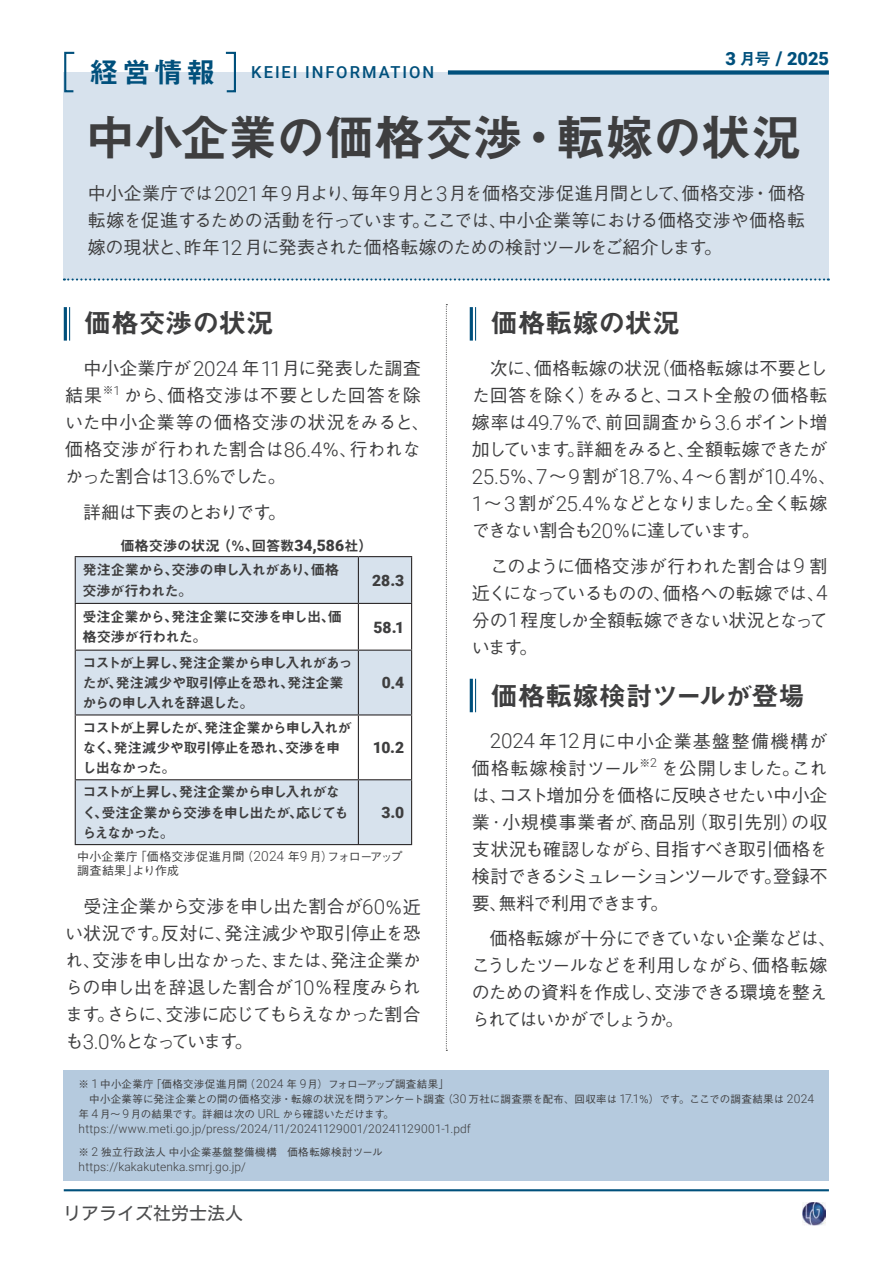
<style>
.page{position:relative;width:893px;height:1263px;background:#fff}
.page>*{position:absolute;margin:0;border:0;box-sizing:border-box;transform-origin:0 0}
.t1{font:49.5px "Midashi Go Pr 6 N MB31 90 msp RKSJ H";letter-spacing:-.01em;color:#3e3e3f}
.t2{font:27px "Midashi Go Pr 6 N MB31 90 msp RKSJ H";letter-spacing:-.005em;color:#3e3e3f}
.t3{font:300 20.7px "Roboto";color:#3e3e3f}
.t4{font:900 18.15px "Roboto";color:#00507c}
.t5{font:18px/27px "Gothic BBB Pr 6 N Medium 90 msp RKSJ H";letter-spacing:-.04em;color:#3e3e3f;text-align:justify}
.t6{font:18px/27px "Gothic BBB Pr 6 N Medium 90 msp RKSJ H";letter-spacing:.005em;color:#3e3e3f}
.t7{font:18px/27px "Gothic BBB Pr 6 N Medium 90 msp RKSJ H";letter-spacing:-.08em;color:#3e3e3f}
.t8{font:18px "Motoya L Cedar W3 90 ms RKSJ H";color:#4c4d4e}
.t9{font:500 16.5px "Roboto";letter-spacing:.115em;color:#00507c}
.t10{font:900 15.6px "Roboto";color:#3e3e3f}
.t11{font:14.25px/20.2px "Midashi Go Pr 6 N MB31 90 msp RKSJ H";letter-spacing:-.06em;color:#3e3e3f}
.t12{font:14.25px/24.5px "Midashi Go Pr 6 N MB31 90 msp RKSJ H";letter-spacing:-.015em;color:#3e3e3f}
.t13{font:14.25px/20.2px "Midashi Go Pr 6 N MB31 90 msp RKSJ H";letter-spacing:-.04em;color:#3e3e3f}
.t14{font:300 12px "Roboto";letter-spacing:.01em;color:#3e3e3f}
.t15{font:12px/13.8px "Gothic BBB Pr 6 N Medium 90 msp RKSJ H";letter-spacing:.005em;color:#3e3e3f}
.t16{font:10.5px/14.9px "Gothic BBB Pr 6 N Medium 90 msp RKSJ H";letter-spacing:.02em;color:#3e3e3f}
.s1{font-family:"Midashi Go Pr 6 N MB31 90 msp RKSJ H";font-weight:400;font-size:28.8px}
.s2{font-family:"Midashi Go Pr 6 N MB31 90 msp RKSJ H";font-weight:400;font-size:16.5px}
.s3{font-size:18.9px}
.s4{font-family:"Roboto";font-weight:300;font-size:20.7px}
.s5{font-family:"Roboto";font-weight:300;font-size:20.55px}
.s6{font-family:"Roboto";font-weight:900;font-size:15.6px}
.s7{font-family:"Roboto";font-weight:900;font-size:16.35px}
.s8{font-size:16.35px}
.s9{font-family:"Roboto";font-weight:300;font-size:13.8px}
.s10{font-size:20.55px}
.s11{font-family:"Gothic BBB Pr 6 N Medium 90 msp RKSJ H";font-weight:400;font-size:18px}
.s12{font-family:"Roboto";font-weight:300;font-size:12px}
</style>
<div class="page">
<img style="left:802px;top:1202px;width:23px;height:23px">
<div style="left:64px;top:73px;width:765px;height:207px;background:#d7e2ed"></div>
<svg style="left:64px;top:278px;width:765px;height:3px"></svg>
<div style="left:448px;top:70px;width:381px;height:5px;background:#00507c"></div>
<svg style="left:63px;top:51px;width:13px;height:42px"></svg>
<svg style="left:224px;top:51px;width:13px;height:42px"></svg>
<hr style="left:64px;top:1189px;width:765px;height:2px;background:#00507c">
<svg style="left:446px;top:304px;width:1px;height:747px"></svg>
<hr style="left:69px;top:307px;width:1px;height:34px;background:#00507c">
<hr style="left:64px;top:307px;width:3px;height:34px;background:#00507c">
<div style="left:64px;top:1070px;width:765px;height:110px;background:#b5cade"></div>
<hr style="left:475px;top:679px;width:1px;height:33px;background:#00507c">
<hr style="left:470px;top:679px;width:3px;height:33px;background:#00507c">
<hr style="left:475px;top:307px;width:1px;height:34px;background:#00507c">
<hr style="left:470px;top:307px;width:3px;height:34px;background:#00507c">
<div style="left:76px;top:557px;width:335px;height:287px;background:#d7e2ed"></div>
<svg style="left:76px;top:604px;width:335px;height:175px"></svg>
<hr style="left:75px;top:556px;width:283px;height:1px;background:#231f20">
<hr style="left:75px;top:557px;width:1px;height:46px;background:#231f20">
<hr style="left:358px;top:556px;width:54px;height:1px;background:#231f20">
<hr style="left:358px;top:557px;width:1px;height:46px;background:#231f20">
<hr style="left:411px;top:557px;width:1px;height:46px;background:#231f20">
<hr style="left:75px;top:603px;width:283px;height:1px;background:#231f20">
<hr style="left:75px;top:604px;width:1px;height:46px;background:#231f20">
<hr style="left:358px;top:603px;width:54px;height:1px;background:#231f20">
<hr style="left:358px;top:604px;width:1px;height:46px;background:#231f20">
<hr style="left:411px;top:604px;width:1px;height:46px;background:#231f20">
<hr style="left:75px;top:650px;width:283px;height:1px;background:#231f20">
<hr style="left:75px;top:651px;width:1px;height:63px;background:#231f20">
<hr style="left:358px;top:650px;width:54px;height:1px;background:#231f20">
<hr style="left:358px;top:651px;width:1px;height:63px;background:#231f20">
<hr style="left:411px;top:651px;width:1px;height:63px;background:#231f20">
<hr style="left:75px;top:714px;width:283px;height:2px;background:#231f20">
<hr style="left:75px;top:716px;width:1px;height:63px;background:#231f20">
<hr style="left:358px;top:714px;width:54px;height:2px;background:#231f20">
<hr style="left:358px;top:716px;width:1px;height:63px;background:#231f20">
<hr style="left:411px;top:716px;width:1px;height:63px;background:#231f20">
<hr style="left:75px;top:779px;width:283px;height:1px;background:#231f20">
<hr style="left:75px;top:780px;width:1px;height:64px;background:#231f20">
<hr style="left:358px;top:779px;width:54px;height:1px;background:#231f20">
<hr style="left:358px;top:780px;width:1px;height:64px;background:#231f20">
<hr style="left:411px;top:780px;width:1px;height:64px;background:#231f20">
<hr style="left:75px;top:844px;width:337px;height:1px;background:#231f20">
<p class="t9" style="left:90px;top:63px;width:346px"><span class="s1">経営情報　</span>KEIEI INFORMATION</p>
<p class="t4" style="left:725px;top:49px;width:105px">3 <span class="s2">月号</span> <span class="s3">/</span> 2025</p>
<h1 class="t1" style="left:86px;top:119px;width:717px">中小企業の価格交渉・転嫁の状況</h1>
<p class="t5" style="left:88px;top:182px;width:719px">中小企業庁では<span class="s4">2021</span>年<span class="s4">9</span>月より、毎年<span class="s4">9</span>月と<span class="s4">3</span>月を価格交渉促進月間として、価格交渉・価格転嫁を促進するための活動を行っています。ここでは、中小企業等における価格交渉や価格転嫁の現状と、昨年<span class="s4">12</span> 月に発表された価格転嫁のための検討ツールをご紹介します。</p>
<h2 class="t2" style="left:84px;top:313px;width:191px">価格交渉の状況</h2>
<p class="t6" style="left:65px;top:358px;width:366px">　中小企業庁が<span class="s4">2024</span> 年<span class="s4">11</span>月に発表した調査結果<sup>※</sup><sup>1</sup> から、価格交渉は不要とした回答を除いた中小企業等の価格交渉の状況をみると、価格交渉が行われた割合は<span class="s4">86</span><span class="s5">.</span><span class="s4">4</span>％、行われなかった割合は<span class="s4">13</span><span class="s5">.</span><span class="s4">6</span>％でした。</p>
<p class="t5" style="left:65px;top:501px;width:223px">　詳細は下表のとおりです。</p>
<p class="t12" style="left:82px;top:535px;width:292px;text-indent:38px">価格交渉の状況（％、回答数<span class="s6">34</span><span class="s7">,</span><span class="s6">586</span>社）発注企業から、交渉の申し入れがあり、価格</p>
<p class="t11" style="left:82px;top:582px;width:111px">交渉が行われた。</p>
<p class="t10" style="left:372px;top:571px;width:34px">28<span class="s8">.</span>3</p>
<p class="t13" style="left:82px;top:609px;width:261px">受注企業から、発注企業に交渉を申し出、価格交渉が行われた。</p>
<p class="t10" style="left:373px;top:618px;width:32px">58<span class="s8">.</span>1</p>
<p class="t11" style="left:82px;top:654px;width:272px">コストが上昇し、発注企業から申し入れがあったが、発注減少や取引停止を恐れ、発注企業からの申し入れを辞退した。</p>
<p class="t10" style="left:382px;top:674px;width:24px">0<span class="s8">.</span>4</p>
<p class="t11" style="left:82px;top:719px;width:271px">コストが上昇したが、発注企業から申し入れがなく、発注減少や取引停止を恐れ、交渉を申し出なかった。</p>
<p class="t11" style="left:82px;top:784px;width:268px">コストが上昇し、発注企業から申し入れがなく、受注企業から交渉を申し出たが、応じてもらえなかった。</p>
<p class="t10" style="left:373px;top:739px;width:33px">10<span class="s8">.</span>2</p>
<p class="t10" style="left:381px;top:804px;width:24px">3<span class="s8">.</span>0</p>
<p class="t15" style="left:77px;top:851px;width:327px">中小企業庁「価格交渉促進月間（<span class="s9">2024</span> 年<span class="s9">9</span> 月）フォローアップ調査結果」より作成</p>
<p class="t5" style="left:65px;top:896px;width:357px">　受注企業から交渉を申し出た割合が<span class="s4">60</span>％近い状況です。反対に、発注減少や取引停止を恐れ、交渉を申し出なかった、または、発注企業からの申し出を辞退した割合が<span class="s4">10</span>％程度みられます。さらに、交渉に応じてもらえなかった割合も<span class="s4">3</span><span class="s5">.</span><span class="s4">0</span>％となっています。</p>
<h2 class="t2" style="left:491px;top:313px;width:190px">価格転嫁の状況</h2>
<p class="t5" style="left:472px;top:358px;width:357px">　次に、価格転嫁の状況（価格転嫁は不要とした回答を除く）をみると、コスト全般の価格転嫁率は<span class="s4">49</span><span class="s5">.</span><span class="s4">7</span>％で、前回調査から<span class="s4">3</span><span class="s5">.</span><span class="s4">6</span> ポイント増加しています。詳細をみると、全額転嫁できたが</p>
<p class="t3" style="left:472px;top:462px;width:366px">25<span class="s10">.</span>5<span class="s11">％、</span>7<span class="s11">～</span>9 <span class="s11">割が</span>18<span class="s10">.</span>7<span class="s11">％、</span>4<span class="s11">～</span>6 <span class="s11">割が</span>10<span class="s10">.</span>4<span class="s11">％、</span></p>
<p class="t7" style="left:472px;top:493px;width:357px"><span class="s4">1</span>～<span class="s4">3</span> 割が<span class="s4">25</span><span class="s5">.</span><span class="s4">4</span>％などとなりました。全く転嫁できない割合も<span class="s4">20</span>％に達しています。</p>
<p class="t5" style="left:472px;top:555px;width:357px">　このように価格交渉が行われた割合は<span class="s4">9</span> 割近くになっているものの、価格への転嫁では、<span class="s4">4</span>分の<span class="s4">1</span>程度しか全額転嫁できない状況となっています。</p>
<h2 class="t2" style="left:491px;top:685px;width:316px">価格転嫁検討ツールが登場</h2>
<p class="t5" style="left:472px;top:730px;width:357px;text-indent:18px"><span class="s4">2024</span> 年<span class="s4">12</span>月に中小企業基盤整備機構が価格転嫁検討ツール<sup>※</sup><sup>2</sup> を公開しました。これは、コスト増加分を価格に反映させたい中小企業･小規模事業者が、商品別（取引先別）の収支状況も確認しながら、目指すべき取引価格を検討できるシミュレーションツールです。登録不要、無料で利用できます。</p>
<p class="t5" style="left:472px;top:927px;width:366px;text-align:left">　価格転嫁が十分にできていない企業などは、こうしたツールなどを利用しながら、価格転嫁のための資料を作成し、交渉できる環境を整えられてはいかがでしょうか。</p>
<p class="t16" style="left:79px;top:1078px;width:737px">※ <span class="s12">1</span> 中小企業庁「価格交渉促進月間（<span class="s12">2024</span> 年 <span class="s12">9</span>月）フォローアップ調査結果」<br>　中小企業等に発注企業との間の価格交渉・転嫁の状況を問うアンケート調査（<span class="s12">30</span> 万社に調査票を配布、回収率は <span class="s12">17.1</span>％）です。ここでの調査結果は <span class="s12">2024</span>年 <span class="s12">4</span> 月～ <span class="s12">9</span>月の結果です。詳細は次の <span class="s12">URL</span> から確認いただけます。</p>
<p class="t14" style="left:79px;top:1120px;width:394px">https://www.meti.go.jp/press/2024/11/20241129001/20241129001-1.pdf</p>
<p class="t16" style="left:79px;top:1146px;width:305px">※ <span class="s12">2</span> 独立行政法人中小企業基盤整備機構　価格転嫁検討ツール</p>
<p class="t14" style="left:79px;top:1159px;width:169px">https://kakakutenka.smrj.go.jp/</p>
<p class="t8" style="left:63px;top:1204px;width:181px">リアライズ社労士法人</p>
</div>
